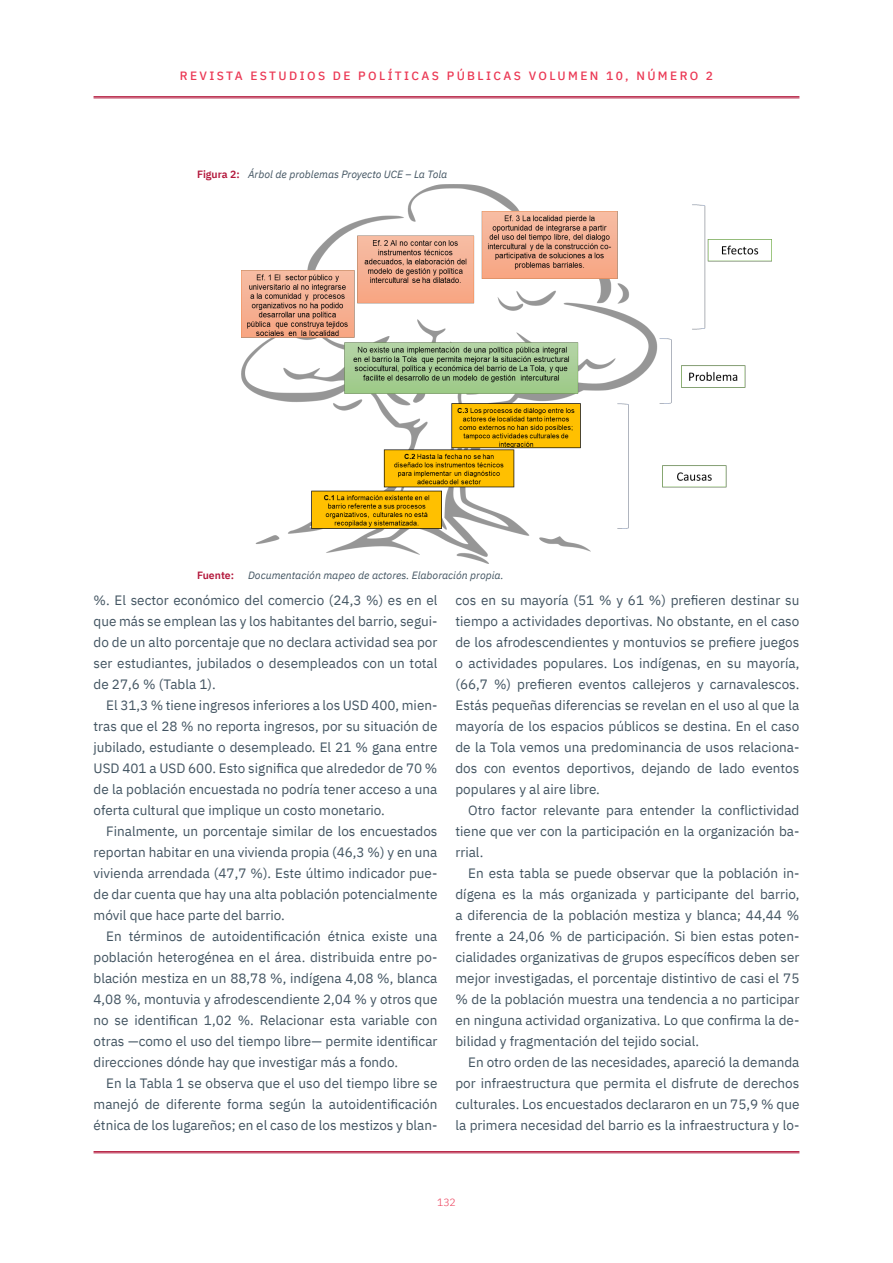
<style>
.page{position:relative;width:893px;height:1263px;background:#fff}
.page>*{position:absolute;margin:0;border:0;box-sizing:border-box;transform-origin:0 0}
.párrafo_texto_princi{font:13.5px/21px "IBM Plex Sans";color:#425461;text-align:justify}
.t1{font:500 12px "IBM Plex Sans";letter-spacing:.2em;color:#eb3854}
.figuras_y_tablas{font:italic 10.5px "IBM Plex Sans";color:#425461}
.figuras_y_tablas-2{font:600 10.5px "IBM Plex Sans";color:#b3173b}
.t2{font:300 10.5px "IBM Plex Sans";color:#eb3854}
.s1{font-weight:600;font-style:normal;color:#b3173b}
</style>
<div class="page">
<hr style="left:94px;top:96px;width:705px;height:1px;background:#b3173b">
<hr style="left:94px;top:98px;width:705px;height:1px;background:#b3173b">
<hr style="left:94px;top:1151px;width:705px;height:1px;background:#b3173b">
<hr style="left:94px;top:1152px;width:705px;height:1px;background:#b3173b">
<img style="left:242px;top:184px;width:529px;height:379px">
<p class="t1" style="left:180px;top:67px;width:535px">REVISTA ESTUDIOS DE POLÍTICAS PÚBLICAS VOLUMEN 10, NÚMERO 2</p>
<p class="figuras_y_tablas" style="left:197px;top:167px;width:252px"><span class="s1">Figura 2:</span> Árbol de problemas Proyecto UCE – La Tola</p>
<p class="figuras_y_tablas-2" style="left:197px;top:567px;width:39px">Fuente:</p>
<p class="figuras_y_tablas" style="left:248px;top:568px;width:257px">Documentación mapeo de actores. Elaboración propia.</p>
<p class="párrafo_texto_princi" style="left:94px;top:588px;width:345px">%. El sector económico del comercio (24,3 %) es en el que más se emplean las y los habitantes del barrio, segui&shy;do de un alto porcentaje que no declara actividad sea por ser estudiantes, jubilados o desempleados con un total de 27,6 % (Tabla 1).</p>
<p class="párrafo_texto_princi" style="left:94px;top:693px;width:345px;text-indent:13px">El 31,3 % tiene ingresos inferiores a los USD 400, mien&shy;tras que el 28 % no reporta ingresos, por su situación de jubilado, estudiante o desempleado. El 21 % gana entre USD 401 a USD 600. Esto significa que alrededor de 70 % de la población encuestada no podría tener acceso a una oferta cultural que implique un costo monetario.</p>
<p class="párrafo_texto_princi" style="left:94px;top:819px;width:345px;text-indent:13px">Finalmente, un porcentaje similar de los encuestados reportan habitar en una vivienda propia (46,3 %) y en una vivienda arrendada (47,7 %). Este último indicador pue&shy;de dar cuenta que hay una alta población potencialmente móvil que hace parte del barrio.</p>
<p class="párrafo_texto_princi" style="left:94px;top:924px;width:345px;text-indent:13px">En términos de autoidentificación étnica existe una población heterogénea en el área. distribuida entre po&shy;blación mestiza en un 88,78 %, indígena 4,08 %, blanca 4,08 %, montuvia y afrodescendiente 2,04 % y otros que no se identifican 1,02 %. Relacionar esta variable con otras —como el uso del tiempo libre— permite identificar direcciones dónde hay que investigar más a fondo.</p>
<p class="párrafo_texto_princi" style="left:94px;top:1071px;width:345px;text-indent:13px">En la Tabla 1 se observa que el uso del tiempo libre se manejó de diferente forma según la autoidentificación étnica de los lugareños; en el caso de los mestizos y blan-</p>
<p class="párrafo_texto_princi" style="left:455px;top:588px;width:345px">cos en su mayoría (51 % y 61 %) prefieren destinar su tiempo a actividades deportivas. No obstante, en el caso de los afrodescendientes y montuvios se prefiere juegos o actividades populares. Los indígenas, en su mayoría, (66,7 %) prefieren eventos callejeros y carnavalescos.<br>Estás pequeñas diferencias se revelan en el uso al que la mayoría de los espacios públicos se destina. En el caso de la Tola vemos una predominancia de usos relaciona&shy;dos con eventos deportivos, dejando de lado eventos populares y al aire libre.</p>
<p class="párrafo_texto_princi" style="left:455px;top:798px;width:345px;text-indent:13px">Otro factor relevante para entender la conflictividad tiene que ver con la participación en la organización ba&shy;rrial.</p>
<p class="párrafo_texto_princi" style="left:455px;top:861px;width:345px;text-indent:13px">En esta tabla se puede observar que la población in&shy;dígena es la más organizada y participante del barrio, a diferencia de la población mestiza y blanca; 44,44 % frente a 24,06 % de participación. Si bien estas poten&shy;cialidades organizativas de grupos específicos deben ser mejor investigadas, el porcentaje distintivo de casi el 75 % de la población muestra una tendencia a no participar en ninguna actividad organizativa. Lo que confirma la de&shy;bilidad y fragmentación del tejido social.</p>
<p class="párrafo_texto_princi" style="left:455px;top:1050px;width:345px;text-indent:13px">En otro orden de las necesidades, apareció la demanda por infraestructura que permita el disfrute de derechos culturales. Los encuestados declararon en un 75,9 % que la primera necesidad del barrio es la infraestructura y lo-</p>
<p class="t2" style="left:437px;top:1195px;width:20px">132</p>
</div>
